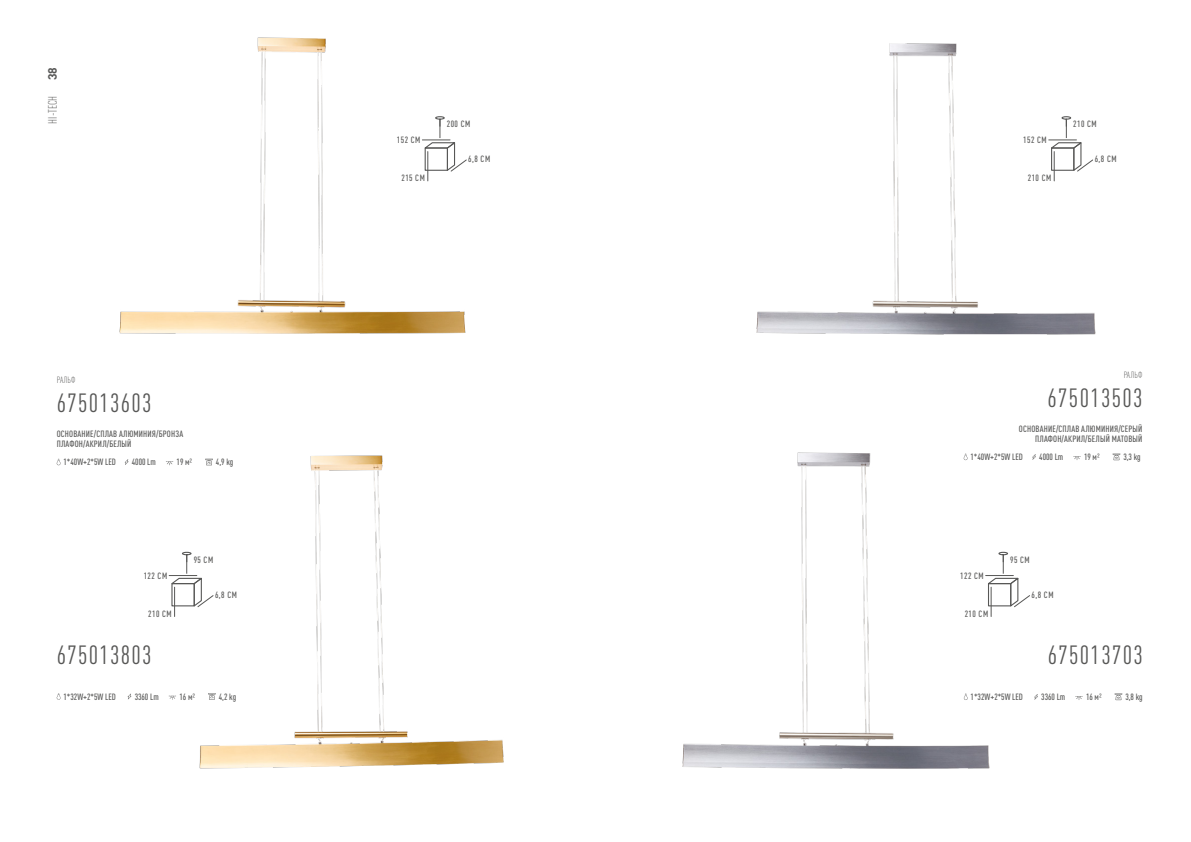
<style>
.page{position:relative;width:1191px;height:842px;background:#fff}
.page>*{position:absolute;margin:0;border:0;box-sizing:border-box;transform-origin:0 0}
.t1{font:condensed 26px "DIN Pro";letter-spacing:.05em;color:#575756}
.t2{font:300 condensed 12px "DIN Pro";color:#575756}
.t3{font:700 12px "DIN Pro";color:#575756}
.t4{font:500 condensed 9px/10.8px "DIN Pro";letter-spacing:.02em;color:#575756;text-align:right}
.t5{font:300 condensed 9px "DIN Pro";letter-spacing:.02em;color:#575756}
</style>
<div class="page">
<img style="left:756px;top:43px;width:340px;height:292px">
<img style="left:119px;top:37px;width:347px;height:297px">
<img style="left:682px;top:452px;width:323px;height:317px">
<img style="left:170px;top:455px;width:334px;height:314px">
<svg style="left:963px;top:454px;width:4px;height:6px"></svg>
<svg style="left:1032px;top:454px;width:4px;height:6px"></svg>
<svg style="left:1073px;top:456px;width:7px;height:4px"></svg>
<svg style="left:1112px;top:454px;width:8px;height:6px"></svg>
<svg style="left:57px;top:693px;width:4px;height:7px"></svg>
<svg style="left:128px;top:694px;width:3px;height:5px"></svg>
<svg style="left:169px;top:696px;width:7px;height:4px"></svg>
<svg style="left:208px;top:693px;width:8px;height:7px"></svg>
<svg style="left:57px;top:459px;width:4px;height:6px"></svg>
<svg style="left:125px;top:459px;width:4px;height:6px"></svg>
<svg style="left:166px;top:461px;width:7px;height:4px"></svg>
<svg style="left:205px;top:459px;width:8px;height:6px"></svg>
<svg style="left:963px;top:694px;width:4px;height:6px"></svg>
<svg style="left:1034px;top:694px;width:4px;height:6px"></svg>
<svg style="left:1075px;top:696px;width:7px;height:4px"></svg>
<svg style="left:1114px;top:694px;width:8px;height:6px"></svg>
<div style="left:435px;top:116px;width:10px;height:4px;border:1px solid #575756;border-radius:50%"></div>
<svg style="left:422px;top:119px;width:45px;height:62px"></svg>
<svg style="left:169px;top:552px;width:45px;height:65px"></svg>
<div style="left:1061px;top:116px;width:10px;height:4px;border:1px solid #575756;border-radius:50%"></div>
<svg style="left:1048px;top:119px;width:45px;height:62px"></svg>
<svg style="left:985px;top:552px;width:45px;height:65px"></svg>
<h2 class="t3" style="left:42px;top:80px;width:15px;rotate:-90deg">38</h2>
<h2 class="t2" style="left:44px;top:124px;width:29px;rotate:-90deg">HI-TECH</h2>
<p class="t4" style="left:447px;top:118px;width:25px">200 СМ</p>
<p class="t4" style="left:1073px;top:118px;width:25px">210 СМ</p>
<p class="t4" style="left:397px;top:134px;width:25px">152 СМ</p>
<p class="t4" style="left:1023px;top:134px;width:25px">152 СМ</p>
<p class="t4" style="left:468px;top:153px;width:23px">6,8 СМ</p>
<p class="t4" style="left:1094px;top:153px;width:23px">6,8 СМ</p>
<p class="t4" style="left:401px;top:172px;width:25px">215 СМ</p>
<p class="t4" style="left:1027px;top:172px;width:25px">210 СМ</p>
<p class="t5" style="left:57px;top:373px;width:20px">РАЛЬФ</p>
<h1 class="t1" style="left:57px;top:384px;width:96px">675013603</h1>
<p class="t4" style="left:57px;top:427px;width:128px;text-align:left">ОСНОВАНИЕ/СПЛАВ АЛЮМИНИЯ/БРОНЗА<br>ПЛАФОН/АКРИЛ/БЕЛЫЙ</p>
<p class="t4" style="left:63px;top:456px;width:54px">1*40W+2*5W LED</p>
<p class="t4" style="left:132px;top:456px;width:26px">4000 Lm</p>
<p class="t4" style="left:177px;top:456px;width:17px">19 м²</p>
<p class="t4" style="left:216px;top:456px;width:19px">4,9 kg</p>
<p class="t5" style="left:1123px;top:368px;width:20px">РАЛЬФ</p>
<h1 class="t1" style="left:1047px;top:379px;width:96px">675013503</h1>
<p class="t4" style="left:1019px;top:422px;width:125px">ОСНОВАНИЕ/СПЛАВ АЛЮМИНИЯ/СЕРЫЙ<br>ПЛАФОН/АКРИЛ/БЕЛЫЙ МАТОВЫЙ</p>
<p class="t4" style="left:970px;top:451px;width:54px">1*40W+2*5W LED</p>
<p class="t4" style="left:1039px;top:451px;width:26px">4000 Lm</p>
<p class="t4" style="left:1084px;top:451px;width:17px">19 м²</p>
<p class="t4" style="left:1123px;top:451px;width:19px">3,3 kg</p>
<p class="t4" style="left:194px;top:553px;width:21px">95 СМ</p>
<p class="t4" style="left:1010px;top:553px;width:21px">95 СМ</p>
<p class="t4" style="left:144px;top:569px;width:25px">122 СМ</p>
<p class="t4" style="left:960px;top:569px;width:25px">122 СМ</p>
<p class="t4" style="left:215px;top:589px;width:23px">6,8 СМ</p>
<p class="t4" style="left:1031px;top:589px;width:23px">6,8 СМ</p>
<p class="t4" style="left:148px;top:607px;width:25px">210 СМ</p>
<p class="t4" style="left:964px;top:607px;width:25px">210 СМ</p>
<h1 class="t1" style="left:57px;top:636px;width:96px">675013803</h1>
<p class="t4" style="left:63px;top:690px;width:54px">1*32W+2*5W LED</p>
<p class="t4" style="left:135px;top:690px;width:26px">3360 Lm</p>
<p class="t4" style="left:179px;top:690px;width:17px">16 м²</p>
<p class="t4" style="left:219px;top:690px;width:19px">4,2 kg</p>
<h1 class="t1" style="left:1047px;top:636px;width:96px">675013703</h1>
<p class="t4" style="left:970px;top:691px;width:54px">1*32W+2*5W LED</p>
<p class="t4" style="left:1041px;top:691px;width:26px">3360 Lm</p>
<p class="t4" style="left:1086px;top:691px;width:17px">16 м²</p>
<p class="t4" style="left:1125px;top:691px;width:19px">3,8 kg</p>
</div>
